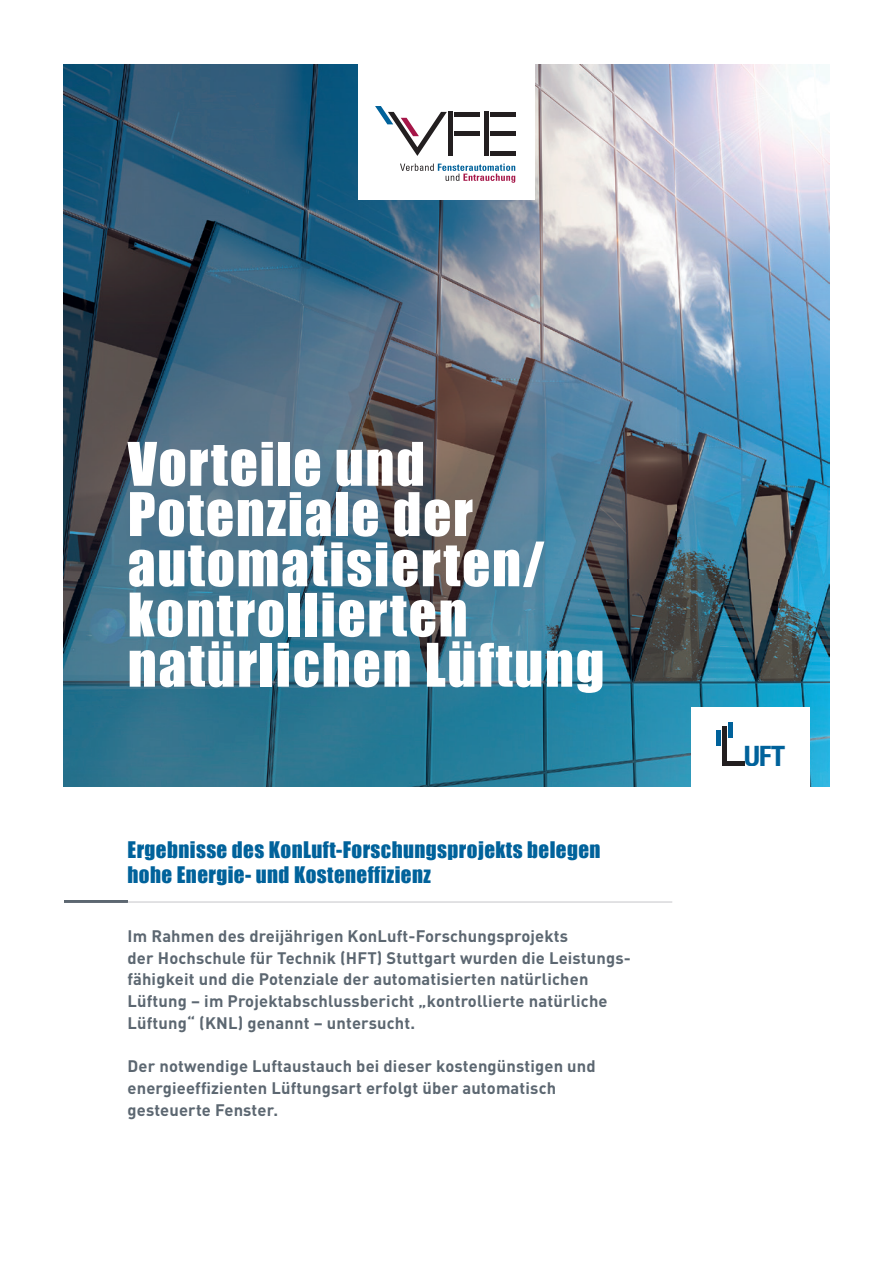
<style>
.page{position:relative;width:893px;height:1263px;background:#fff}
.page>*{position:absolute;margin:0;border:0;box-sizing:border-box;transform-origin:0 0}
.t1{font:55.5px/50.2px "Impact";letter-spacing:.03em;color:#fff}
.t2{font:700 condensed 27.9px "Univers";color:#00629b}
.t3{font:21px/25.5px "Impact";letter-spacing:.02em;color:#00629b}
.t4{font:700 16.5px/21.8px "DIN Pro";letter-spacing:.01em;color:#5c6771}
</style>
<div class="page">
<img style="left:64px;top:65px;width:765px;height:721px">
<hr style="left:64px;top:900px;width:64px;height:2px;background:#5c6771">
<svg style="left:128px;top:902px;width:544px;height:1px"></svg>
<hr style="left:64px;top:902px;width:64px;height:1px;background:#5c6771">
<div style="left:358px;top:24px;width:176px;height:176px;background:#fff"></div>
<svg style="left:400px;top:164px;width:115px;height:19px"></svg>
<div style="left:448px;top:112px;width:5px;height:44px;background:#231f20"></div>
<svg style="left:375px;top:106px;width:72px;height:50px"></svg>
<div style="left:484px;top:112px;width:5px;height:44px;background:#231f20"></div>
<div style="left:490px;top:112px;width:25px;height:5px;background:#231f20"></div>
<div style="left:455px;top:112px;width:25px;height:5px;background:#231f20"></div>
<div style="left:490px;top:131px;width:25px;height:5px;background:#231f20"></div>
<div style="left:455px;top:131px;width:25px;height:5px;background:#231f20"></div>
<div style="left:490px;top:151px;width:25px;height:5px;background:#231f20"></div>
<div style="left:691px;top:707px;width:119px;height:92px;background:#fff"></div>
<div style="left:728px;top:723px;width:5px;height:15px;background:#00629b"></div>
<hr style="left:716px;top:730px;width:4px;height:15px;background:#00629b">
<div style="left:722px;top:726px;width:5px;height:39px;background:#231f20"></div>
<hr style="left:722px;top:761px;width:22px;height:4px;background:#231f20">
<h1 class="t1" style="left:128px;top:437px;width:478px">Vorteile und<br>Potenziale der automatisierten/ kontrollierten natürlichen Lüftung</h1>
<p class="t3" style="left:128px;top:836px;width:474px">Ergebnisse des KonLuft-Forschungsprojekts belegen hohe Energie- und Kosteneffizienz</p>
<p class="t4" style="left:128px;top:924px;width:505px">Im Rahmen des dreijährigen KonLuft-Forschungsprojekts<br>der Hochschule für Technik (HFT) Stuttgart wurden die Leistungs&shy;fähigkeit und die Potenziale der automatisierten natürlichen Lüftung – im Projektabschlussbericht „kontrollierte natürliche Lüftung“ (KNL) genannt – untersucht.</p>
<p class="t4" style="left:128px;top:1055px;width:470px">Der notwendige Luftaustauch bei dieser kostengünstigen und energieeffizienten Lüftungsart erfolgt über automatisch gesteuerte Fenster.</p>
<h2 class="t2" style="left:744px;top:739px;width:43px">UFT</h2>
</div>
